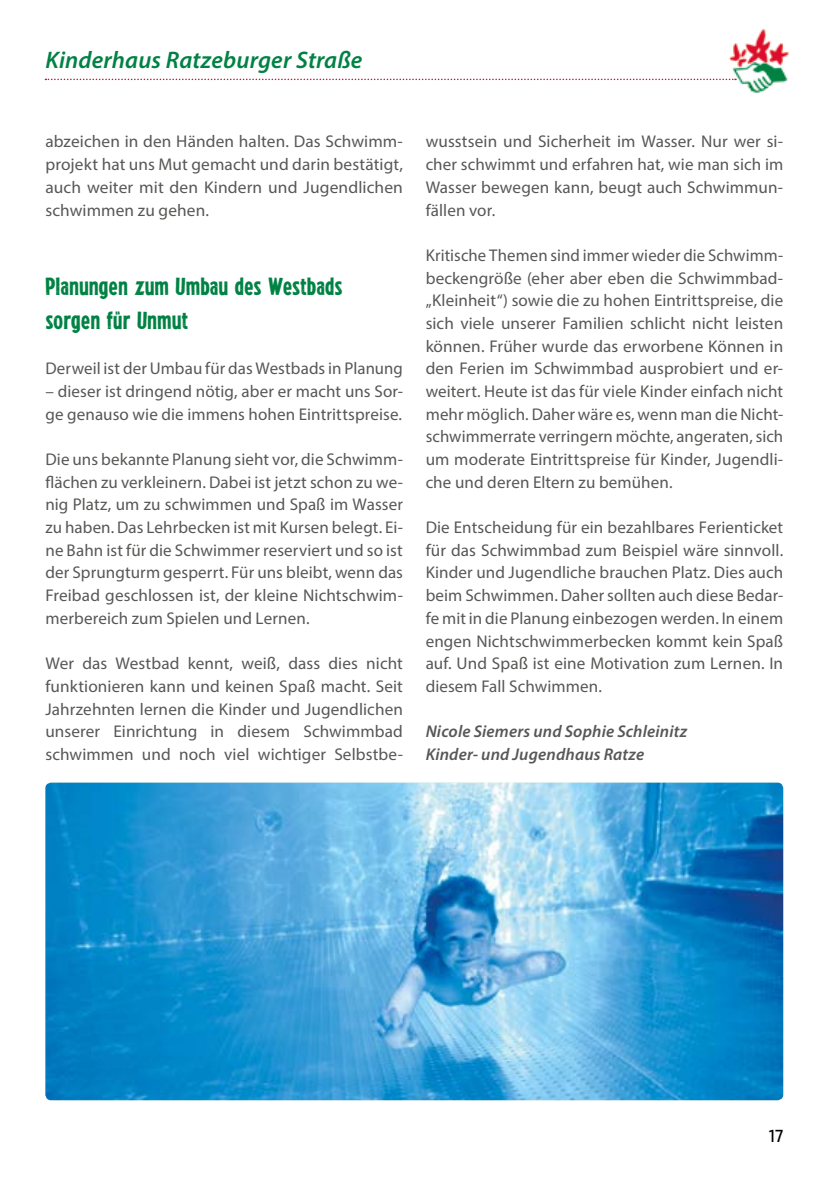
<style>
.page{position:relative;width:840px;height:1191px;background:#fff}
.page>*{position:absolute;margin:0;border:0;box-sizing:border-box;transform-origin:0 0}
.t1{font:24px/34px "Lenka";letter-spacing:.01em;color:#008244}
.t2{font:italic 600 24px "Myriad Pro";letter-spacing:.005em;color:#008244}
.t3{font:18px "The Sans Regular Caps";color:#000}
.t4{font:17px/22.6px "Myriad Pro";letter-spacing:.01em;color:#575756;text-align:justify}
.t5{font:italic 600 17px/22.6px "Myriad Pro";letter-spacing:.01em;color:#575756}
</style>
<div class="page">
<svg style="left:45px;top:79px;width:681px;height:1px"></svg>
<img style="left:726px;top:30px;width:63px;height:63px">
<img style="left:45px;top:782px;width:737px;height:318px">
<h1 class="t2" style="left:45px;top:45px;width:318px">Kinderhaus Ratzeburger Straße</h1>
<p class="t4" style="left:45px;top:130px;width:359px">abzeichen in den Händen halten. Das Schwimm&shy;projekt hat uns Mut gemacht und darin bestätigt, auch weiter mit den Kindern und Jugendlichen schwimmen zu gehen.</p>
<h1 class="t1" style="left:45px;top:269px;width:299px">Planungen zum Umbau des Westbads sorgen für Unmut</h1>
<p class="t4" style="left:45px;top:357px;width:359px">Derweil ist der Umbau für das Westbads in Planung</p>
<p class="t4" style="left:45px;top:380px;width:359px">– dieser ist dringend nötig, aber er macht uns Sor&shy;ge genauso wie die immens hohen Eintrittspreise.</p>
<p class="t4" style="left:45px;top:448px;width:359px">Die uns bekannte Planung sieht vor, die Schwimm&shy;flächen zu verkleinern. Dabei ist jetzt schon zu we&shy;nig Platz, um zu schwimmen und Spaß im Wasser zu haben. Das Lehrbecken ist mit Kursen belegt. Ei&shy;ne Bahn ist für die Schwimmer reserviert und so ist der Sprungturm gesperrt. Für uns bleibt, wenn das Freibad geschlossen ist, der kleine Nichtschwim&shy;merbereich zum Spielen und Lernen.</p>
<p class="t4" style="left:45px;top:652px;width:359px">Wer das Westbad kennt, weiß, dass dies nicht funktionieren kann und keinen Spaß macht. Seit Jahrzehnten lernen die Kinder und Jugendlichen unserer Einrichtung in diesem Schwimmbad schwimmen und noch viel wichtiger Selbstbe-</p>
<p class="t4" style="left:425px;top:130px;width:359px">wusstsein und Sicherheit im Wasser. Nur wer si&shy;cher schwimmt und erfahren hat, wie man sich im Wasser bewegen kann, beugt auch Schwimmun&shy;fällen vor.</p>
<p class="t4" style="left:425px;top:244px;width:359px">Kritische Themen sind immer wieder die Schwimm&shy;beckengröße (eher aber eben die Schwimmbad-„Kleinheit“) sowie die zu hohen Eintrittspreise, die sich viele unserer Familien schlicht nicht leisten können. Früher wurde das erworbene Können in den Ferien im Schwimmbad ausprobiert und er&shy;weitert. Heute ist das für viele Kinder einfach nicht mehr möglich. Daher wäre es, wenn man die Nicht&shy;schwimmerrate verringern möchte, angeraten, sich um moderate Eintrittspreise für Kinder, Jugendli&shy;che und deren Eltern zu bemühen.</p>
<p class="t4" style="left:425px;top:516px;width:359px">Die Entscheidung für ein bezahlbares Ferienticket für das Schwimmbad zum Beispiel wäre sinnvoll.<br>Kinder und Jugendliche brauchen Platz. Dies auch beim Schwimmen. Daher sollten auch diese Bedar&shy;fe mit in die Planung einbezogen werden. In einem engen Nichtschwimmerbecken kommt kein Spaß auf. Und Spaß ist eine Motivation zum Lernen. In diesem Fall Schwimmen.</p>
<p class="t5" style="left:425px;top:720px;width:263px">Nicole Siemers und Sophie Schleinitz<br>Kinder- und Jugendhaus Ratze</p>
<p class="t3" style="left:768px;top:1126px;width:16px">17</p>
</div>
